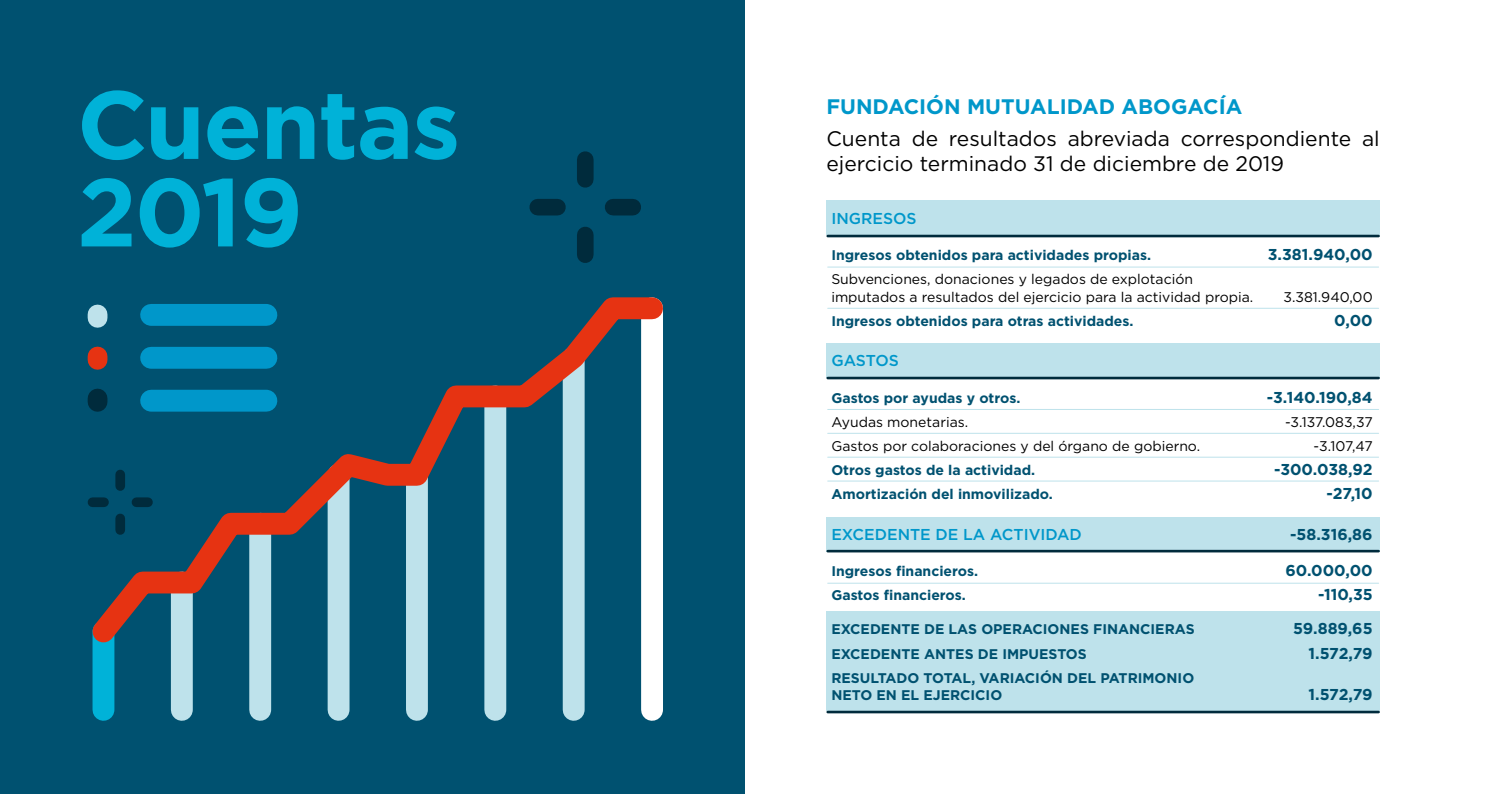
<style>
.page{position:relative;width:1489px;height:794px;background:#fff}
.page>*{position:absolute;margin:0;border:0;box-sizing:border-box;transform-origin:0 0}
.t1{font:700 96.25px/87.5px "Gotham";letter-spacing:-.02em;color:#00b2d8}
.t2{font:21px/24.5px "Gotham";color:#000}
.t3{font:700 21px "Gotham";color:#0097ca}
.t4{font:700 15.75px "Gotham";color:#005170}
.t5{font:500 15.75px "Gotham";color:#0097ca}
.t6{font:700 14px/17.5px "Gotham";color:#005170}
.t7{font:14px/17.5px "Gotham";color:#000}
</style>
<div class="page">
<div style="left:0;top:0;width:744px;height:794px;background:#005170"></div>
<div style="left:577px;top:160px;width:16px;height:19px;background:#002b3c"></div>
<div style="left:577px;top:235px;width:16px;height:20px;background:#002b3c"></div>
<div style="left:537px;top:199px;width:20px;height:16px;background:#002b3c"></div>
<div style="left:613px;top:199px;width:19px;height:16px;background:#002b3c"></div>
<div style="left:171px;top:582px;width:22px;height:128px;background:#bee2eb"></div>
<div style="left:249px;top:524px;width:22px;height:186px;background:#bee2eb"></div>
<div style="left:327px;top:475px;width:22px;height:235px;background:#bee2eb"></div>
<div style="left:406px;top:475px;width:22px;height:235px;background:#bee2eb"></div>
<div style="left:484px;top:396px;width:22px;height:314px;background:#bee2eb"></div>
<div style="left:562px;top:357px;width:22px;height:353px;background:#bee2eb"></div>
<div style="left:641px;top:308px;width:22px;height:402px;background:#fff"></div>
<div style="left:92px;top:631px;width:22px;height:79px;background:#00b2d8"></div>
<svg style="left:87px;top:297px;width:576px;height:365px"></svg>
<div style="left:826px;top:611px;width:553px;height:99px;background:#bee2eb"></div>
<div style="left:826px;top:517px;width:553px;height:35px;background:#bee2eb"></div>
<div style="left:826px;top:200px;width:553px;height:35px;background:#bee2eb"></div>
<div style="left:826px;top:343px;width:553px;height:35px;background:#bee2eb"></div>
<hr style="left:827px;top:235px;width:551px;height:2px;background:#002b3c">
<hr style="left:827px;top:267px;width:551px;height:1px;background:#bee2eb">
<hr style="left:827px;top:308px;width:551px;height:1px;background:#bee2eb">
<hr style="left:827px;top:409px;width:551px;height:1px;background:#bee2eb">
<hr style="left:827px;top:433px;width:551px;height:1px;background:#bee2eb">
<hr style="left:827px;top:457px;width:551px;height:1px;background:#bee2eb">
<hr style="left:827px;top:480px;width:551px;height:1px;background:#bee2eb">
<hr style="left:827px;top:583px;width:551px;height:1px;background:#bee2eb">
<hr style="left:827px;top:377px;width:551px;height:2px;background:#002b3c">
<hr style="left:827px;top:550px;width:551px;height:2px;background:#002b3c">
<hr style="left:827px;top:710px;width:551px;height:3px;background:#002b3c">
<h1 class="t1" style="left:77px;top:80px;width:385px">Cuentas<br>2019</h1>
<h2 class="t3" style="left:826px;top:93px;width:417px">FUNDACIÓN MUTUALIDAD ABOGACÍA</h2>
<h2 class="t2" style="left:826px;top:126px;width:555px">Cuenta de resultados abreviada correspondiente al ejercicio terminado 31 de diciembre de 2019</h2>
<p class="t5" style="left:831px;top:208px;width:87px">INGRESOS</p>
<p class="t6" style="left:831px;top:246px;width:321px">Ingresos obtenidos para actividades propias.</p>
<p class="t4" style="left:1267px;top:244px;width:106px">3.381.940,00</p>
<p class="t7" style="left:831px;top:270px;width:423px">Subvenciones, donaciones y legados de explotación imputados a resultados del ejercicio para la actividad propia.</p>
<p class="t7" style="left:1283px;top:287px;width:91px">3.381.940,00</p>
<p class="t6" style="left:831px;top:312px;width:304px">Ingresos obtenidos para otras actividades.</p>
<p class="t4" style="left:1334px;top:310px;width:40px">0,00</p>
<p class="t5" style="left:831px;top:350px;width:69px">GASTOS</p>
<p class="t6" style="left:831px;top:389px;width:190px">Gastos por ayudas y otros.</p>
<p class="t4" style="left:1266px;top:386px;width:107px">-3.140.190,84</p>
<p class="t7" style="left:831px;top:413px;width:138px">Ayudas monetarias.</p>
<p class="t7" style="left:1284px;top:413px;width:89px">-3.137.083,37</p>
<p class="t7" style="left:831px;top:437px;width:370px">Gastos por colaboraciones y del órgano de gobierno.</p>
<p class="t7" style="left:1313px;top:437px;width:61px">-3.107,47</p>
<p class="t6" style="left:831px;top:461px;width:205px">Otros gastos de la actividad.</p>
<p class="t4" style="left:1273px;top:459px;width:100px">-300.038,92</p>
<p class="t6" style="left:831px;top:485px;width:223px">Amortización del inmovilizado.</p>
<p class="t4" style="left:1326px;top:483px;width:48px">-27,10</p>
<p class="t5" style="left:831px;top:524px;width:252px">EXCEDENTE DE LA ACTIVIDAD</p>
<p class="t4" style="left:1289px;top:524px;width:84px">-58.316,86</p>
<p class="t6" style="left:831px;top:562px;width:148px">Ingresos financieros.</p>
<p class="t4" style="left:1285px;top:560px;width:89px">60.000,00</p>
<p class="t6" style="left:831px;top:586px;width:136px">Gastos financieros.</p>
<p class="t4" style="left:1317px;top:584px;width:56px">-110,35</p>
<p class="t6" style="left:831px;top:620px;width:365px">EXCEDENTE DE LAS OPERACIONES FINANCIERAS</p>
<p class="t4" style="left:1292px;top:618px;width:81px">59.889,65</p>
<p class="t6" style="left:831px;top:645px;width:257px">EXCEDENTE ANTES DE IMPUESTOS</p>
<p class="t4" style="left:1308px;top:642px;width:66px">1.572,79</p>
<p class="t6" style="left:831px;top:669px;width:364px">RESULTADO TOTAL, VARIACIÓN DEL PATRIMONIO<br>NETO EN EL EJERCICIO</p>
<p class="t4" style="left:1308px;top:684px;width:66px">1.572,79</p>
</div>
